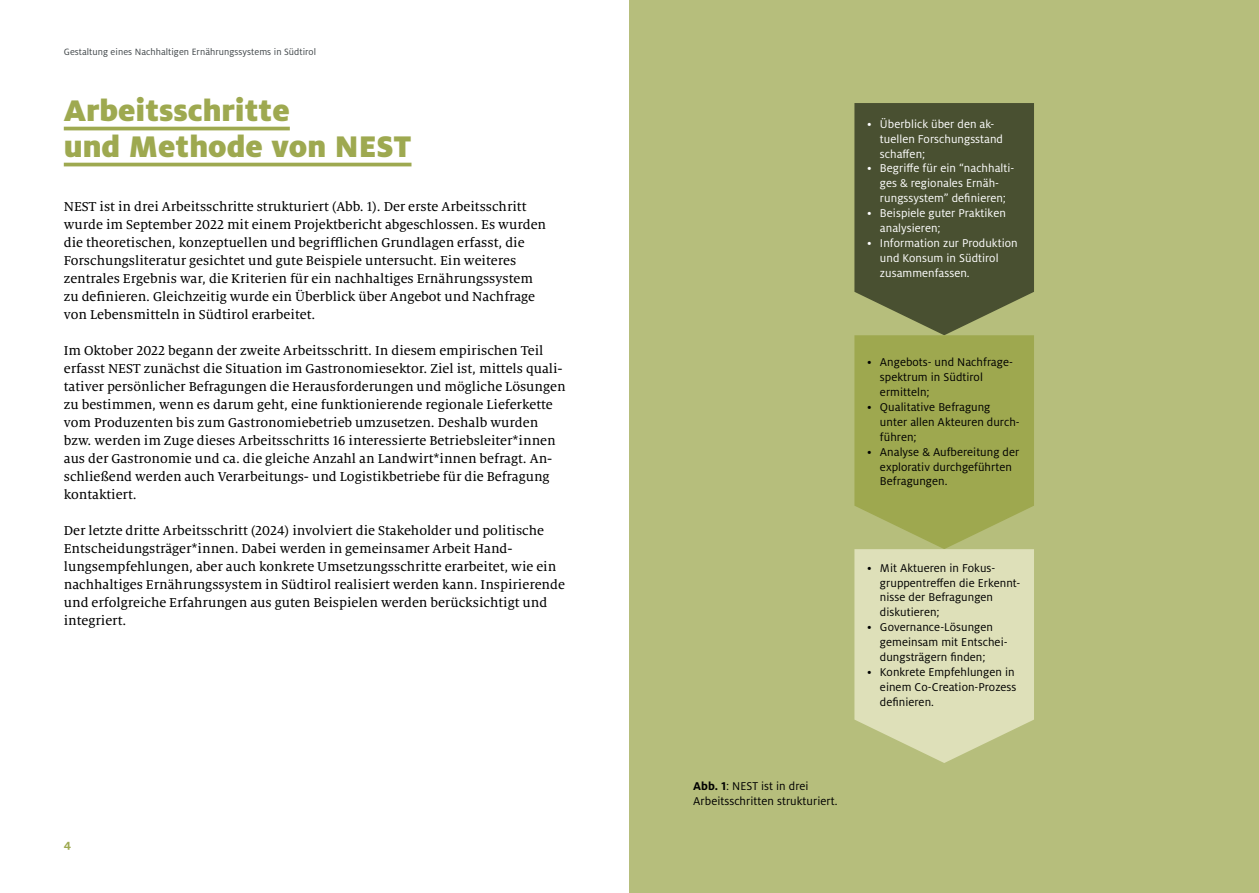
<style>
.page{position:relative;width:1259px;height:893px;background:#fff}
.page>*{position:absolute;margin:0;border:0;box-sizing:border-box;transform-origin:0 0}
.t1{font:900 33px/36px "Milo Pro";color:#9ea950}
.t2{font:14.25px/18px "Milo Serif Pro Text";color:#000}
.t3{font:12.6px/14.9px "Milo Pro";letter-spacing:.005em;color:#000}
.t4{font:12.6px/14.9px "Milo Pro";letter-spacing:.005em;color:#fff}
.t5{font:700 12.6px "Milo Pro";color:#9ea950}
.t6{font:10.2px "Milo Pro";letter-spacing:.005em;color:#404649}
.s1{font-weight:700}
</style>
<div class="page">
<div style="left:629px;top:0;width:630px;height:893px;background:#b6be7c"></div>
<hr style="left:64px;top:127px;width:226px;height:3px;background:#9ea950">
<hr style="left:64px;top:163px;width:347px;height:3px;background:#9ea950">
<svg style="left:854px;top:103px;width:180px;height:660px"></svg>
<p class="t6" style="left:64px;top:46px;width:254px">Gestaltung eines Nachhaltigen Ernährungssystems in Südtirol</p>
<h1 class="t1" style="left:64px;top:92px;width:349px">Arbeitsschritte<br>und Methode von NEST</h1>
<p class="t2" style="left:64px;top:198px;width:484px">NEST ist in drei Arbeitsschritte strukturiert (Abb. 1). Der erste Arbeitsschritt wurde im September 2022 mit einem Projektbericht abgeschlossen. Es wurden die theoretischen, konzeptuellen und begrifflichen Grundlagen erfasst, die Forschungsliteratur gesichtet und gute Beispiele untersucht. Ein weiteres zentrales Ergebnis war, die Kriterien für ein nachhaltiges Ernährungssystem zu definieren. Gleichzeitig wurde ein Überblick über Angebot und Nachfrage von Lebensmitteln in Südtirol erarbeitet.</p>
<p class="t2" style="left:64px;top:342px;width:503px">Im Oktober 2022 begann der zweite Arbeitsschritt. In diesem empirischen Teil erfasst NEST zunächst die Situation im Gastronomiesektor. Ziel ist, mittels quali&shy;tativer persönlicher Befragungen die Herausforderungen und mögliche Lösungen zu bestimmen, wenn es darum geht, eine funktionierende regionale Lieferkette vom Produzenten bis zum Gastronomiebetrieb umzusetzen. Deshalb wurden bzw. werden im Zuge dieses Arbeitsschritts 16 interessierte Betriebsleiter*innen aus der Gastronomie und ca. die gleiche Anzahl an Landwirt*innen befragt. An&shy;schließend werden auch Verarbeitungs- und Logistikbetriebe für die Befragung kontaktiert.</p>
<p class="t2" style="left:64px;top:522px;width:503px">Der letzte dritte Arbeitsschritt (2024) involviert die Stakeholder und politische Entscheidungsträger*innen. Dabei werden in gemeinsamer Arbeit Hand&shy;lungsempfehlungen, aber auch konkrete Umsetzungsschritte erarbeitet, wie ein nachhaltiges Ernährungssystem in Südtirol realisiert werden kann. Inspirierende und erfolgreiche Erfahrungen aus guten Beispielen werden berücksichtigt und integriert.</p>
<p class="t5" style="left:64px;top:837px;width:9px">4</p>
<p class="t4" style="left:880px;top:116px;width:125px;text-indent:-13px">• Überblick über den ak&shy;tuellen Forschungsstand schaffen;</p>
<p class="t4" style="left:867px;top:161px;width:149px;text-align:center">• Begriffe für ein “nachhalti&shy;ges &amp; regionales Ernäh&shy;rungssystem” definieren;</p>
<p class="t4" style="left:880px;top:206px;width:127px;text-indent:-13px">• Beispiele guter Praktiken analysieren;</p>
<p class="t4" style="left:880px;top:235px;width:139px;text-indent:-13px">• Information zur Produktion und Konsum in Südtirol zusammenfassen.</p>
<p class="t3" style="left:693px;top:779px;width:146px"><span class="s1">Abb. 1</span>: NEST ist in drei<br>Arbeitsschritten strukturiert.</p>
<p class="t3" style="left:880px;top:355px;width:133px;text-indent:-13px">• Angebots- und Nachfrage&shy;spektrum in Südtirol ermitteln;</p>
<p class="t3" style="left:880px;top:400px;width:141px;text-indent:-13px">• Qualitative Befragung unter allen Akteuren durch&shy;führen;</p>
<p class="t3" style="left:880px;top:444px;width:141px;text-indent:-13px">• Analyse &amp; Aufbereitung der explorativ durchgeführten<br>Befragungen.</p>
<p class="t3" style="left:880px;top:560px;width:142px;text-indent:-13px">• Mit Aktueren in Fokus&shy;gruppentreffen die Erkennt&shy;nisse der Befragungen diskutieren;</p>
<p class="t3" style="left:880px;top:620px;width:129px;text-indent:-13px">• Governance-Lösungen gemeinsam mit Entschei&shy;dungsträgern finden;</p>
<p class="t3" style="left:880px;top:665px;width:138px;text-indent:-13px">• Konkrete Empfehlungen in einem Co-Creation-Prozess definieren.</p>
</div>
